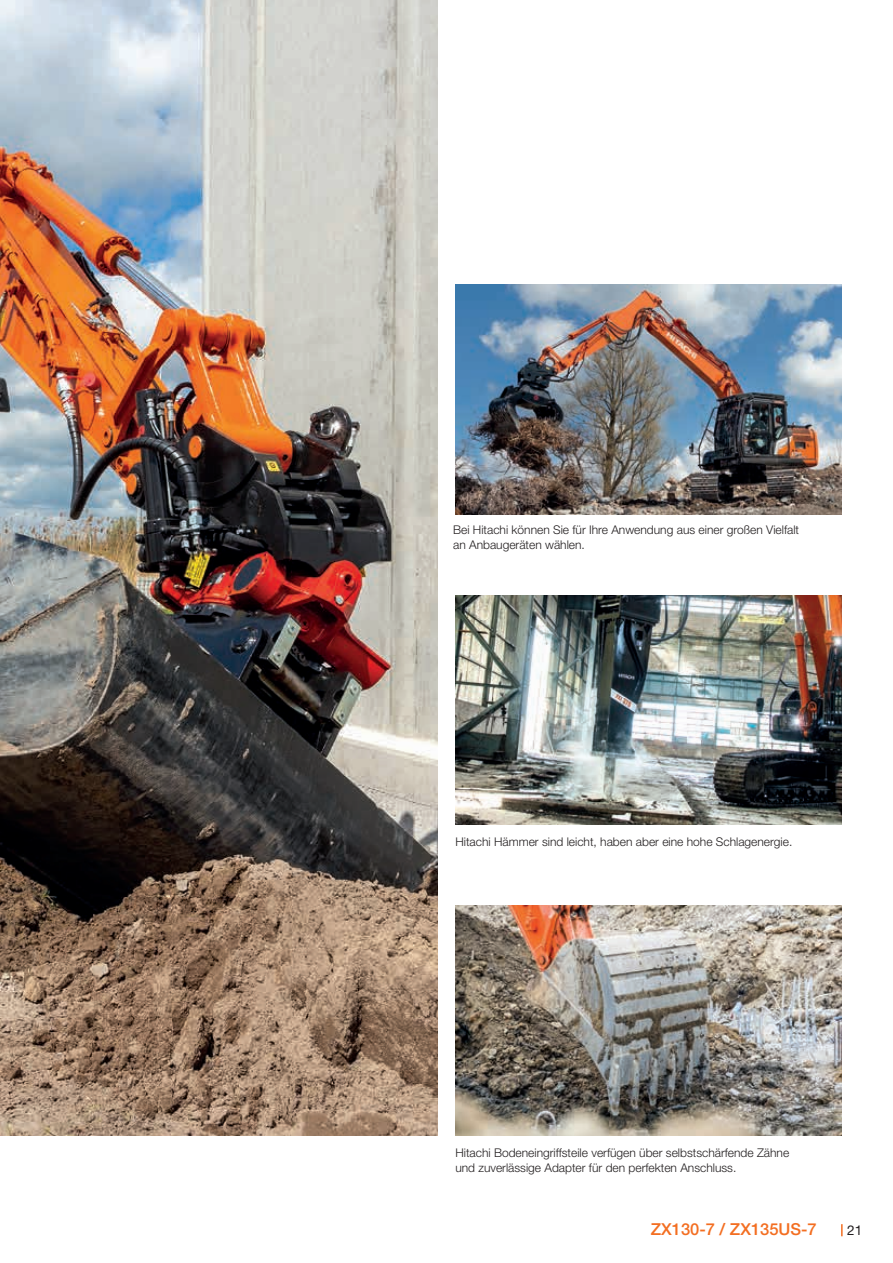
<style>
.page{position:relative;width:893px;height:1263px;background:#fff}
.page>*{position:absolute;margin:0;border:0;box-sizing:border-box;transform-origin:0 0}
.t1{font:500 16.5px "Helvetica Neue LT Pro";color:#f36e21}
.t2{font:13.5px "Helvetica Neue LT Pro";color:#231f20}
.t3{font:300 12px/15px "Helvetica Neue LT Pro";color:#231f20}
</style>
<div class="page">
<svg style="left:841px;top:1224px;width:2px;height:12px"></svg>
<img style="left:0;top:0;width:437px;height:1135px">
<img style="left:455px;top:285px;width:387px;height:229px">
<img style="left:455px;top:595px;width:387px;height:230px">
<img style="left:455px;top:906px;width:387px;height:229px">
<p class="t3" style="left:453px;top:522px;width:347px">Bei Hitachi können Sie für Ihre Anwendung aus einer großen Vielfalt an Anbaugeräten wählen.</p>
<p class="t3" style="left:455px;top:834px;width:339px">Hitachi Hämmer sind leicht, haben aber eine hohe Schlagenergie.</p>
<p class="t3" style="left:455px;top:1145px;width:335px">Hitachi Bodeneingriffsteile verfügen über selbstschärfende Zähne und zuverlässige Adapter für den perfekten Anschluss.</p>
<h1 class="t1" style="left:651px;top:1220px;width:167px">ZX130-7 / ZX135US-7</h1>
<p class="t2" style="left:847px;top:1222px;width:17px">21</p>
</div>
